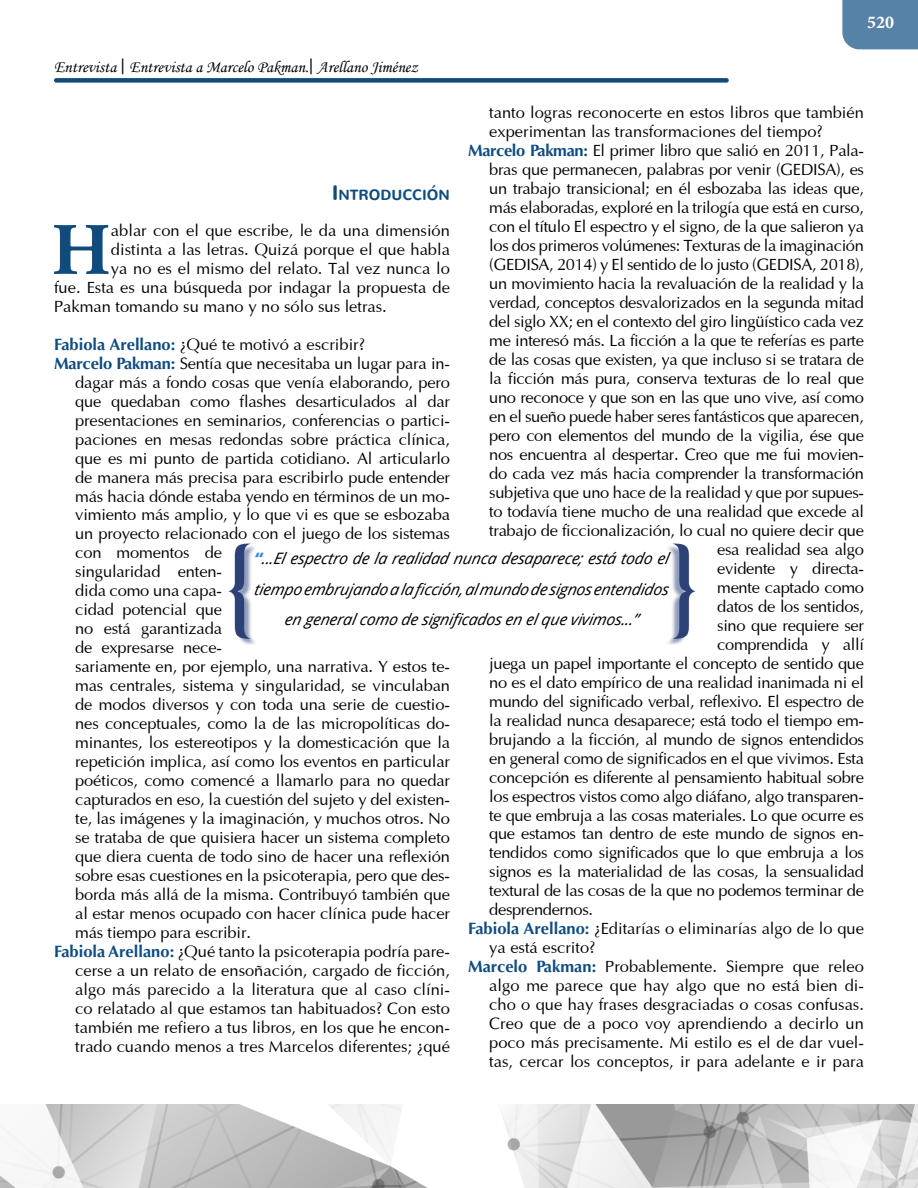
<style>
.page{position:relative;width:918px;height:1188px;background:#fff}
.page>*{position:absolute;margin:0;border:0;box-sizing:border-box;transform-origin:0 0}
.t1{font:700 73.8px "Adobe Garamond Pro";color:#0f4c7d}
.t2{font:700 18px "Minion Pro";color:#fff}
.t3{font:16.5px/18.9px "Optima";letter-spacing:-.02em;color:#000;text-align:justify}
.t4{font:16.5px/19px "Optima";color:#000}
.t5{font:16.5px "Monotype Corsiva";color:#000}
.Nivel3{font:italic 15.75px/30.3px "Open Sans";letter-spacing:-.01em;color:#000;text-align:center}
.Rotulo_introducción{font:800 14.7px "Nunito";color:#0f4c7d}
.s1{font-family:"Soberana Sans";font-size:15px}
.s2{font-weight:700;color:#0f4c81}
.s3{font-size:21px}
.s4{font-weight:800;color:#3888d9}
</style>
<div class="page">
<div style="left:54px;top:78px;width:675px;height:5px;background:#0f4c7d;border-radius:2px"></div>
<img style="left:0;top:1104px;width:918px;height:84px">
<div style="left:842px;top:0;width:76px;height:49px;background:#5782a7"></div>
<img style="left:228px;top:543px;width:31px;height:102px">
<img style="left:668px;top:543px;width:27px;height:102px">
<p class="t5" style="left:54px;top:57px;width:365px">Entrevista <span class="s1">|</span> Entrevista a Marcelo Pakman.<span class="s1">|</span> Arellano Jiménez</p>
<p class="t2" style="left:867px;top:10px;width:28px">520</p>
<p class="t4" style="left:489px;top:102px;width:376px">tanto logras reconocerte en estos libros que también experimentan las transformaciones del tiempo?</p>
<p class="t3" style="left:468px;top:140px;width:397px"><span class="s2">Marcelo Pakman:</span> El primer libro que salió en 2011, Pala-</p>
<p class="t3" style="left:489px;top:159px;width:376px">bras que permanecen, palabras por venir (GEDISA), es</p>
<p class="t3" style="left:489px;top:178px;width:376px">un trabajo transicional; en él esbozaba las ideas que,</p>
<p class="t3" style="left:489px;top:197px;width:376px">más elaboradas, exploré en la trilogía que está en curso,</p>
<p class="t3" style="left:489px;top:216px;width:376px">con el título El espectro y el signo, de la que salieron ya</p>
<p class="t3" style="left:489px;top:235px;width:376px">los dos primeros volúmenes: Texturas de la imaginación</p>
<p class="t3" style="left:489px;top:254px;width:376px">(GEDISA, 2014) y El sentido de lo justo (GEDISA, 2018),</p>
<p class="t3" style="left:489px;top:273px;width:376px">un movimiento hacia la revaluación de la realidad y la</p>
<p class="t3" style="left:489px;top:292px;width:376px">verdad, conceptos desvalorizados en la segunda mitad</p>
<p class="t3" style="left:489px;top:311px;width:376px">del siglo XX; en el contexto del giro lingüístico cada vez</p>
<p class="t3" style="left:489px;top:330px;width:376px">me interesó más. La ficción a la que te referías es parte</p>
<p class="t3" style="left:489px;top:349px;width:376px">de las cosas que existen, ya que incluso si se tratara de</p>
<p class="t3" style="left:489px;top:368px;width:376px">la ficción más pura, conserva texturas de lo real que</p>
<p class="t3" style="left:489px;top:387px;width:376px">uno reconoce y que son en las que uno vive, así como</p>
<p class="t3" style="left:489px;top:406px;width:376px">en el sueño puede haber seres fantásticos que aparecen,</p>
<p class="t3" style="left:489px;top:425px;width:376px">pero con elementos del mundo de la vigilia, ése que</p>
<p class="t3" style="left:489px;top:444px;width:376px">nos encuentra al despertar. Creo que me fui movien-</p>
<p class="t3" style="left:489px;top:463px;width:376px">do cada vez más hacia comprender la transformación</p>
<p class="t3" style="left:489px;top:482px;width:376px">subjetiva que uno hace de la realidad y que por supues-</p>
<p class="t3" style="left:489px;top:501px;width:376px">to todavía tiene mucho de una realidad que excede al</p>
<p class="t3" style="left:489px;top:520px;width:376px">trabajo de ficcionalización, lo cual no quiere decir que</p>
<p class="t3" style="left:717px;top:539px;width:148px">esa realidad sea algo</p>
<p class="t3" style="left:717px;top:558px;width:148px">evidente y directa-</p>
<p class="t3" style="left:717px;top:577px;width:148px">mente captado como</p>
<p class="t3" style="left:717px;top:595px;width:148px">datos de los sentidos,</p>
<p class="t3" style="left:717px;top:614px;width:148px">sino que requiere ser</p>
<p class="t3" style="left:717px;top:633px;width:148px">comprendida y allí</p>
<p class="t3" style="left:489px;top:652px;width:376px">juega un papel importante el concepto de sentido que</p>
<p class="t3" style="left:489px;top:671px;width:376px">no es el dato empírico de una realidad inanimada ni el</p>
<p class="t3" style="left:489px;top:690px;width:376px">mundo del significado verbal, reflexivo. El espectro de</p>
<p class="t3" style="left:489px;top:709px;width:376px">la realidad nunca desaparece; está todo el tiempo em-</p>
<p class="t3" style="left:489px;top:728px;width:376px">brujando a la ficción, al mundo de signos entendidos</p>
<p class="t3" style="left:489px;top:747px;width:376px">en general como de significados en el que vivimos. Esta</p>
<p class="t3" style="left:489px;top:766px;width:376px">concepción es diferente al pensamiento habitual sobre</p>
<p class="t3" style="left:489px;top:785px;width:376px">los espectros vistos como algo diáfano, algo transparen-</p>
<p class="t3" style="left:489px;top:804px;width:376px">te que embruja a las cosas materiales. Lo que ocurre es</p>
<p class="t3" style="left:489px;top:823px;width:376px">que estamos tan dentro de este mundo de signos en-</p>
<p class="t3" style="left:489px;top:842px;width:376px">tendidos como significados que lo que embruja a los</p>
<p class="t3" style="left:489px;top:861px;width:376px">signos es la materialidad de las cosas, la sensualidad</p>
<p class="t3" style="left:489px;top:880px;width:376px">textural de las cosas de la que no podemos terminar de</p>
<p class="t3" style="left:489px;top:899px;width:105px">desprendernos.</p>
<p class="t4" style="left:489px;top:918px;width:376px;text-indent:-21px"><span class="s2">Fabiola Arellano:</span> ¿Editarías o eliminarías algo de lo que ya está escrito?</p>
<p class="t3" style="left:489px;top:956px;width:376px;text-indent:-21px"><span class="s2">Marcelo Pakman:</span> Probablemente. Siempre que releo algo me parece que hay algo que no está bien di&shy;cho o que hay frases desgraciadas o cosas confusas.<br>Creo que de a poco voy aprendiendo a decirlo un poco más precisamente. Mi estilo es el de dar vuel&shy;tas, cercar los conceptos, ir para adelante e ir para</p>
<p class="Rotulo_introducción" style="left:332px;top:181px;width:120px"><span class="s3">I</span>NTRODUCCIÓN</p>
<p class="t1" style="left:52px;top:207px;width:61px">H</p>
<p class="t4" style="left:111px;top:220px;width:341px">ablar con el que escribe, le da una dimensión</p>
<p class="t4" style="left:111px;top:238px;width:340px">distinta a las letras. Quizá porque el que habla</p>
<p class="t4" style="left:111px;top:257px;width:341px">ya no es el mismo del relato. Tal vez nunca lo</p>
<p class="t4" style="left:54px;top:276px;width:397px">fue. Esta es una búsqueda por indagar la propuesta de</p>
<p class="t4" style="left:54px;top:295px;width:334px">Pakman tomando su mano y no sólo sus letras.</p>
<p class="t4" style="left:54px;top:333px;width:313px"><span class="s2">Fabiola Arellano:</span> ¿Qué te motivó a escribir?</p>
<p class="t3" style="left:75px;top:352px;width:376px;text-align:left;text-indent:-21px"><span class="s2">Marcelo Pakman:</span> Sentía que necesitaba un lugar para in&shy;dagar más a fondo cosas que venía elaborando, pero que quedaban como flashes desarticulados al dar presentaciones en seminarios, conferencias o partici&shy;paciones en mesas redondas sobre práctica clínica, que es mi punto de partida cotidiano. Al articularlo de manera más precisa para escribirlo pude entender más hacia dónde estaba yendo en términos de un mo&shy;vimiento más amplio, y lo que vi es que se esbozaba un proyecto relacionado con el juego de los sistemas con momentos de<br>singularidad enten-<br>dida como una capa-<br>cidad potencial que<br>no está garantizada<br>de expresarse nece-<br>sariamente en, por ejemplo, una narrativa. Y estos te&shy;mas centrales, sistema y singularidad, se vinculaban de modos diversos y con toda una serie de cuestio&shy;nes conceptuales, como la de las micropolíticas do&shy;minantes, los estereotipos y la domesticación que la repetición implica, así como los eventos en particular poéticos, como comencé a llamarlo para no quedar capturados en eso, la cuestión del sujeto y del existen&shy;te, las imágenes y la imaginación, y muchos otros. No se trataba de que quisiera hacer un sistema completo que diera cuenta de todo sino de hacer una reflexión sobre esas cuestiones en la psicoterapia, pero que des&shy;borda más allá de la misma. Contribuyó también que al estar menos ocupado con hacer clínica pude hacer más tiempo para escribir.</p>
<p class="t3" style="left:75px;top:941px;width:376px;text-indent:-21px"><span class="s2">Fabiola Arellano:</span> ¿Qué tanto la psicoterapia podría pare&shy;cerse a un relato de ensoñación, cargado de ficción, algo más parecido a la literatura que al caso clíni&shy;co relatado al que estamos tan habituados? Con esto también me refiero a tus libros, en los que he encon&shy;trado cuando menos a tres Marcelos diferentes; ¿qué</p>
<p class="Nivel3" style="left:254px;top:543px;width:420px"><span class="s4">“</span>...Elesp ectro dela realidad nunca desap arece; está todo el tiemp o embrujando a la ficción, almundo designosentendidos en generalcomo designificadosen elquevivimos...”</p>
</div>
